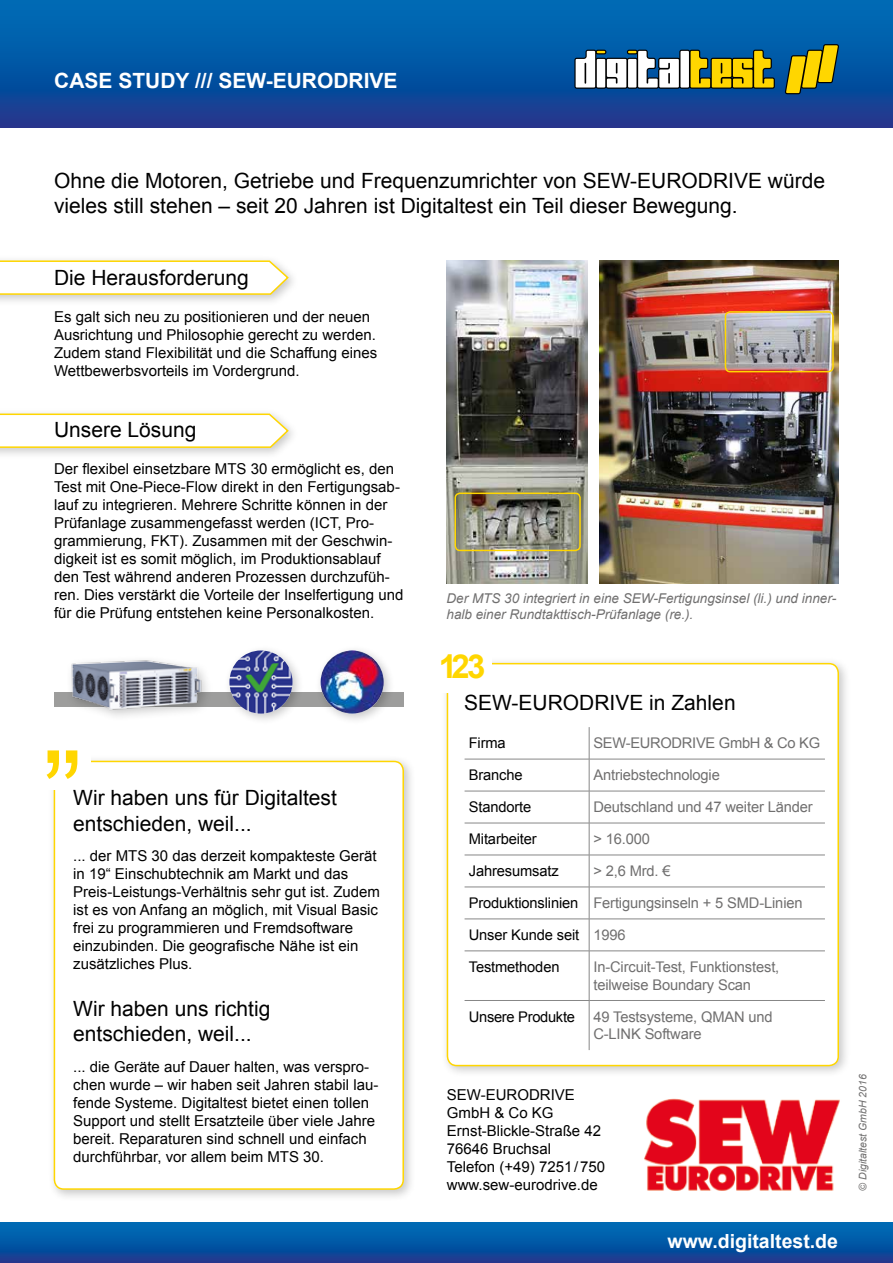
<style>
.page{position:relative;width:893px;height:1263px;background:#fff}
.page>*{position:absolute;margin:0;border:0;box-sizing:border-box;transform-origin:0 0}
.t1{font:121.5px "Arial";color:#ffd600}
.t2{font:700 33px "Arial";color:#ffd600}
.t3{font:21px/25.2px "Arial";color:#000}
.t4{font:700 21px "Arial";color:#fff}
.t5{font:700 19.5px "Arial";color:#fff}
.t6{font:15px/18px "Arial";color:#000}
.t7{font:14.7px/17.7px "Arial";letter-spacing:-.01em;color:#706f6f}
.t8{font:14.7px/32px "Arial";letter-spacing:-.01em;color:#000}
.t9{font:italic 13.5px/16.2px "Arial";color:#706f6f}
.t10{font:italic 10.5px "Arial";color:#706f6f}
.s1{color:#706f6f}
</style>
<div class="page">
<svg style="left:0;top:0;width:893px;height:128px;background:#0854a3"></svg>
<svg style="left:0;top:1222px;width:893px;height:41px;background:#0654a3"></svg>
<svg style="left:574px;top:44px;width:265px;height:50px"></svg>
<div style="left:441px;top:657px;width:410px;height:421px;background:#000;opacity:.22"></div>
<div style="left:447px;top:664px;width:391px;height:401px;background:#fff;border-radius:9px"></div>
<div style="left:447px;top:663px;width:392px;height:403px;border:2px solid #ffd600;border-radius:9px"></div>
<div style="left:417px;top:642px;width:74px;height:50px;background:#fff"></div>
<div style="left:0;top:408px;width:299px;height:52px;background:#000;opacity:.22"></div>
<svg style="left:0;top:413px;width:290px;height:36px"></svg>
<div style="left:0;top:254px;width:300px;height:53px;background:#000;opacity:.22"></div>
<svg style="left:0;top:260px;width:290px;height:36px"></svg>
<hr style="left:589px;top:727px;width:1px;height:32px;background:#878787">
<hr style="left:465px;top:759px;width:124px;height:1px;background:#878787">
<hr style="left:589px;top:759px;width:236px;height:1px;background:#878787">
<hr style="left:589px;top:759px;width:1px;height:32px;background:#878787">
<hr style="left:465px;top:791px;width:124px;height:1px;background:#878787">
<hr style="left:589px;top:791px;width:236px;height:1px;background:#878787">
<hr style="left:589px;top:791px;width:1px;height:32px;background:#878787">
<hr style="left:465px;top:823px;width:124px;height:1px;background:#878787">
<hr style="left:589px;top:823px;width:236px;height:1px;background:#878787">
<hr style="left:589px;top:823px;width:1px;height:32px;background:#878787">
<hr style="left:465px;top:855px;width:124px;height:1px;background:#878787">
<hr style="left:589px;top:855px;width:236px;height:1px;background:#878787">
<hr style="left:589px;top:855px;width:1px;height:32px;background:#878787">
<hr style="left:465px;top:887px;width:124px;height:1px;background:#878787">
<hr style="left:589px;top:887px;width:236px;height:1px;background:#878787">
<hr style="left:589px;top:887px;width:1px;height:32px;background:#878787">
<hr style="left:465px;top:919px;width:124px;height:1px;background:#878787">
<hr style="left:589px;top:919px;width:236px;height:1px;background:#878787">
<hr style="left:589px;top:919px;width:1px;height:32px;background:#878787">
<hr style="left:465px;top:951px;width:124px;height:1px;background:#878787">
<hr style="left:589px;top:951px;width:236px;height:1px;background:#878787">
<hr style="left:589px;top:951px;width:1px;height:49px;background:#878787">
<hr style="left:465px;top:1000px;width:124px;height:1px;background:#878787">
<hr style="left:589px;top:1000px;width:236px;height:1px;background:#878787">
<hr style="left:589px;top:1001px;width:1px;height:49px;background:#878787">
<div style="left:48px;top:755px;width:368px;height:447px;background:#000;opacity:.22"></div>
<div style="left:54px;top:761px;width:349px;height:428px;background:#fff;border-radius:9px"></div>
<div style="left:54px;top:761px;width:350px;height:429px;border:2px solid #ffd600;border-radius:9px"></div>
<div style="left:24px;top:740px;width:67px;height:50px;background:#fff"></div>
<div style="left:54px;top:693px;width:350px;height:14px;background:#9d9d9c"></div>
<div style="left:66px;top:654px;width:147px;height:68px;background:#000;opacity:.22"></div>
<img style="left:67px;top:654px;width:139px;height:65px">
<img style="left:644px;top:1098px;width:196px;height:93px">
<div style="left:315px;top:644px;width:81px;height:81px;background:#000;opacity:.22"></div>
<img style="left:321px;top:650px;width:63px;height:63px;border-radius:32px">
<div style="left:223px;top:644px;width:81px;height:81px;background:#000;opacity:.22"></div>
<img style="left:229px;top:650px;width:64px;height:64px;border-radius:32px">
<img style="left:599px;top:260px;width:240px;height:323px">
<img style="left:446px;top:260px;width:142px;height:324px">
<div style="left:454px;top:492px;width:127px;height:59px;border:2px solid #ffd600;border-radius:5px"></div>
<div style="left:725px;top:311px;width:109px;height:61px;border:2px solid #ffd600;border-radius:5px"></div>
<h3 class="t4" style="left:54px;top:66px;width:345px">CASE STUDY /// SEW-EURODRIVE</h3>
<h3 class="t3" style="left:54px;top:167px;width:773px">Ohne die Motoren, Getriebe und Frequenzumrichter von SEW-EURODRIVE würde vieles still stehen – seit 20 Jahren ist Digitaltest ein Teil dieser Bewegung.</h3>
<h3 class="t3" style="left:54px;top:265px;width:196px">Die Herausforderung</h3>
<p class="t6" style="left:54px;top:308px;width:325px">Es galt sich neu zu positionieren und der neuen Ausrichtung und Philosophie gerecht zu werden.<br>Zudem stand Flexibilität und die Schaffung eines Wettbewerbsvorteils im Vordergrund.</p>
<h3 class="t3" style="left:54px;top:417px;width:144px">Unsere Lösung</h3>
<p class="t6" style="left:54px;top:460px;width:351px">Der flexibel einsetzbare MTS 30 ermöglicht es, den Test mit One-Piece-Flow direkt in den Fertigungsab&shy;lauf zu integrieren. Mehrere Schritte können in der Prüfanlage zusammengefasst werden (ICT, Pro&shy;grammierung, FKT). Zusammen mit der Geschwin&shy;digkeit ist es somit möglich, im Produktionsablauf den Test während anderen Prozessen durchzufüh&shy;ren. Dies verstärkt die Vorteile der Inselfertigung und für die Prüfung entstehen keine Personalkosten.</p>
<h1 class="t1" style="left:42px;top:636px;width:42px">„</h1>
<h3 class="t3" style="left:73px;top:785px;width:265px">Wir haben uns für Digitaltest entschieden, weil...</h3>
<p class="t6" style="left:73px;top:847px;width:308px">... der MTS 30 das derzeit kompakteste Gerät in 19“ Einschubtechnik am Markt und das Preis-Leistungs-Verhältnis sehr gut ist. Zudem ist es von Anfang an möglich, mit Visual Basic frei zu programmieren und Fremdsoftware einzubinden. Die geografische Nähe ist ein zusätzliches Plus.</p>
<h3 class="t3" style="left:73px;top:996px;width:199px">Wir haben uns richtig entschieden, weil...</h3>
<p class="t6" style="left:73px;top:1058px;width:307px">... die Geräte auf Dauer halten, was verspro&shy;chen wurde – wir haben seit Jahren stabil lau&shy;fende Systeme. Digitaltest bietet einen tollen Support und stellt Ersatzteile über viele Jahre bereit. Reparaturen sind schnell und einfach durchführbar, vor allem beim MTS 30.</p>
<p class="t9" style="left:446px;top:590px;width:391px">Der MTS 30 integriert in eine SEW-Fertigungsinsel (li.) und inner&shy;halb einer Rundtakttisch-Prüfanlage (re.).</p>
<h2 class="t2" style="left:439px;top:643px;width:48px">123</h2>
<h3 class="t3" style="left:464px;top:689px;width:273px">SEW-EURODRIVE in Zahlen</h3>
<p class="t8" style="left:469px;top:727px;width:38px">Firma</p>
<p class="t7" style="left:593px;top:734px;width:228px">SEW-EURODRIVE GmbH &amp; Co KG</p>
<p class="t8" style="left:469px;top:759px;width:55px">Branche</p>
<p class="t7" style="left:593px;top:766px;width:128px">Antriebstechnologie</p>
<p class="t8" style="left:469px;top:791px;width:64px">Standorte</p>
<p class="t7" style="left:593px;top:798px;width:221px">Deutschland und 47 weiter Länder</p>
<p class="t8" style="left:469px;top:823px;width:69px">Mitarbeiter</p>
<p class="t7" style="left:593px;top:830px;width:58px">&gt; 16.000</p>
<p class="t8" style="left:469px;top:855px;width:91px">Jahresumsatz</p>
<p class="t8" style="left:469px;top:855px;width:335px;text-indent:125px"><span class="s1">&gt; 2,6 Mrd. €<br></span>Produktionslinien <span class="s1">Fertigungsinseln + 5 SMD-Linien<br></span>Unser Kunde seit <span class="s1">1996<br></span>Testmethoden</p>
<p class="t7" style="left:593px;top:958px;width:187px">In-Circuit-Test, Funktionstest, teilweise Boundary Scan</p>
<p class="t8" style="left:469px;top:1000px;width:108px">Unsere Produkte</p>
<p class="t7" style="left:593px;top:1008px;width:181px">49 Testsysteme, QMAN und<br>C-LINK Software</p>
<p class="t6" style="left:447px;top:1086px;width:160px">SEW-EURODRIVE<br>GmbH &amp; Co KG<br>Ernst-Blickle-Straße 42<br>76646 Bruchsal<br>Telefon (+49) 7251/750 www.sew-eurodrive.de</p>
<h3 class="t5" style="left:668px;top:1227px;width:172px">www.digitaltest.de</h3>
<p class="t10" style="left:856px;top:1191px;width:118px;rotate:-90deg">© Digitaltest GmbH 2016</p>
</div>
